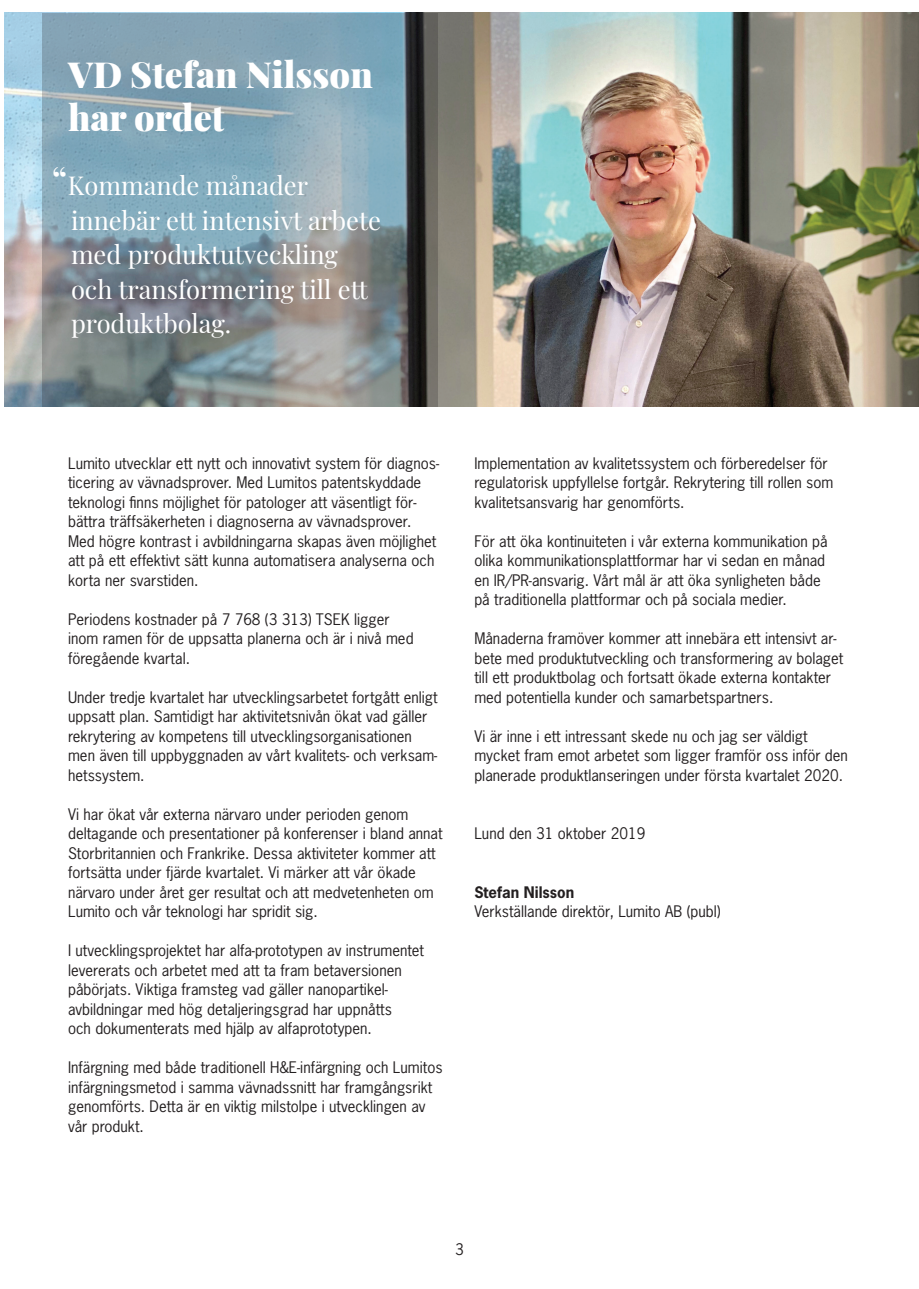
<style>
.page{position:relative;width:919px;height:1289px;background:#fff}
.page>*{position:absolute;margin:0;border:0;box-sizing:border-box;transform-origin:0 0}
.t1{font:900 36px/42.8px "Playfair Display";color:#fff}
.t2{font:25.5px/34.5px "Playfair Display";color:#fff}
.t3{font:15px/19.5px "News Gothic Std";color:#231f20}
.t4{font:700 15px "News Gothic Std";color:#231f20}
.s1{font-size:39px}
</style>
<div class="page">
<img style="left:4px;top:13px;width:914px;height:393px">
<svg style="left:43px;top:13px;width:395px;height:393px"></svg>
<h1 class="t1" style="left:68px;top:50px;width:306px">VD Stefan Nilsson har ordet</h1>
<h2 class="t2" style="left:71px;top:166px;width:311px;text-indent:-20px"><span class="s1">“</span>Kommande månader innebär ett intensivt arbete med produktutveckling och transformering till ett produktbolag.</h2>
<p class="t3" style="left:68px;top:453px;width:372px">Lumito utvecklar ett nytt och innovativt system för diagnos&shy;ticering av vävnadsprover. Med Lumitos patentskyddade teknologi finns möjlighet för patologer att väsentligt för&shy;bättra träffsäkerheten i diagnoserna av vävnadsprover.<br>Med högre kontrast i avbildningarna skapas även möjlighet att på ett effektivt sätt kunna automatisera analyserna och korta ner svarstiden.</p>
<p class="t3" style="left:68px;top:609px;width:347px">Periodens kostnader på 7 768 (3 313) TSEK ligger inom ramen för de uppsatta planerna och är i nivå med föregående kvartal.</p>
<p class="t3" style="left:68px;top:687px;width:371px">Under tredje kvartalet har utvecklingsarbetet fortgått enligt uppsatt plan. Samtidigt har aktivitetsnivån ökat vad gäller rekrytering av kompetens till utvecklingsorganisationen men även till uppbyggnaden av vårt kvalitets- och verksam&shy;hetssystem.</p>
<p class="t3" style="left:68px;top:804px;width:376px">Vi har ökat vår externa närvaro under perioden genom deltagande och presentationer på konferenser i bland annat Storbritannien och Frankrike. Dessa aktiviteter kommer att fortsätta under fjärde kvartalet. Vi märker att vår ökade närvaro under året ger resultat och att medvetenheten om Lumito och vår teknologi har spridit sig.</p>
<p class="t3" style="left:68px;top:940px;width:357px">I utvecklingsprojektet har alfa-prototypen av instrumentet levererats och arbetet med att ta fram betaversionen påbörjats. Viktiga framsteg vad gäller nanopartikel&shy;avbildningar med hög detaljeringsgrad har uppnåtts<br>och dokumenterats med hjälp av alfaprototypen.</p>
<p class="t3" style="left:68px;top:1057px;width:376px">Infärgning med både traditionell H&amp;E-infärgning och Lumitos infärgningsmetod i samma vävnadssnitt har framgångsrikt genomförts. Detta är en viktig milstolpe i utvecklingen av vår produkt.</p>
<p class="t3" style="left:474px;top:453px;width:360px">Implementation av kvalitetssystem och förberedelser för regulatorisk uppfyllelse fortgår. Rekrytering till rollen som kvalitetsansvarig har genomförts.</p>
<p class="t3" style="left:474px;top:531px;width:355px">För att öka kontinuiteten i vår externa kommunikation på olika kommunikationsplattformar har vi sedan en månad en IR/PR-ansvarig. Vårt mål är att öka synligheten både på traditionella plattformar och på sociala medier.</p>
<p class="t3" style="left:474px;top:628px;width:370px">Månaderna framöver kommer att innebära ett intensivt ar&shy;bete med produktutveckling och transformering av bolaget till ett produktbolag och fortsatt ökade externa kontakter med potentiella kunder och samarbetspartners.</p>
<p class="t3" style="left:474px;top:726px;width:375px">Vi är inne i ett intressant skede nu och jag ser väldigt mycket fram emot arbetet som ligger framför oss inför den planerade produktlanseringen under första kvartalet 2020.</p>
<p class="t3" style="left:474px;top:823px;width:172px">Lund den 31 oktober 2019</p>
<p class="t4" style="left:474px;top:882px;width:101px">Stefan Nilsson</p>
<p class="t3" style="left:474px;top:901px;width:248px">Verkställande direktör, Lumito AB (publ)</p>
<p class="t3" style="left:455px;top:1239px;width:10px">3</p>
</div>
